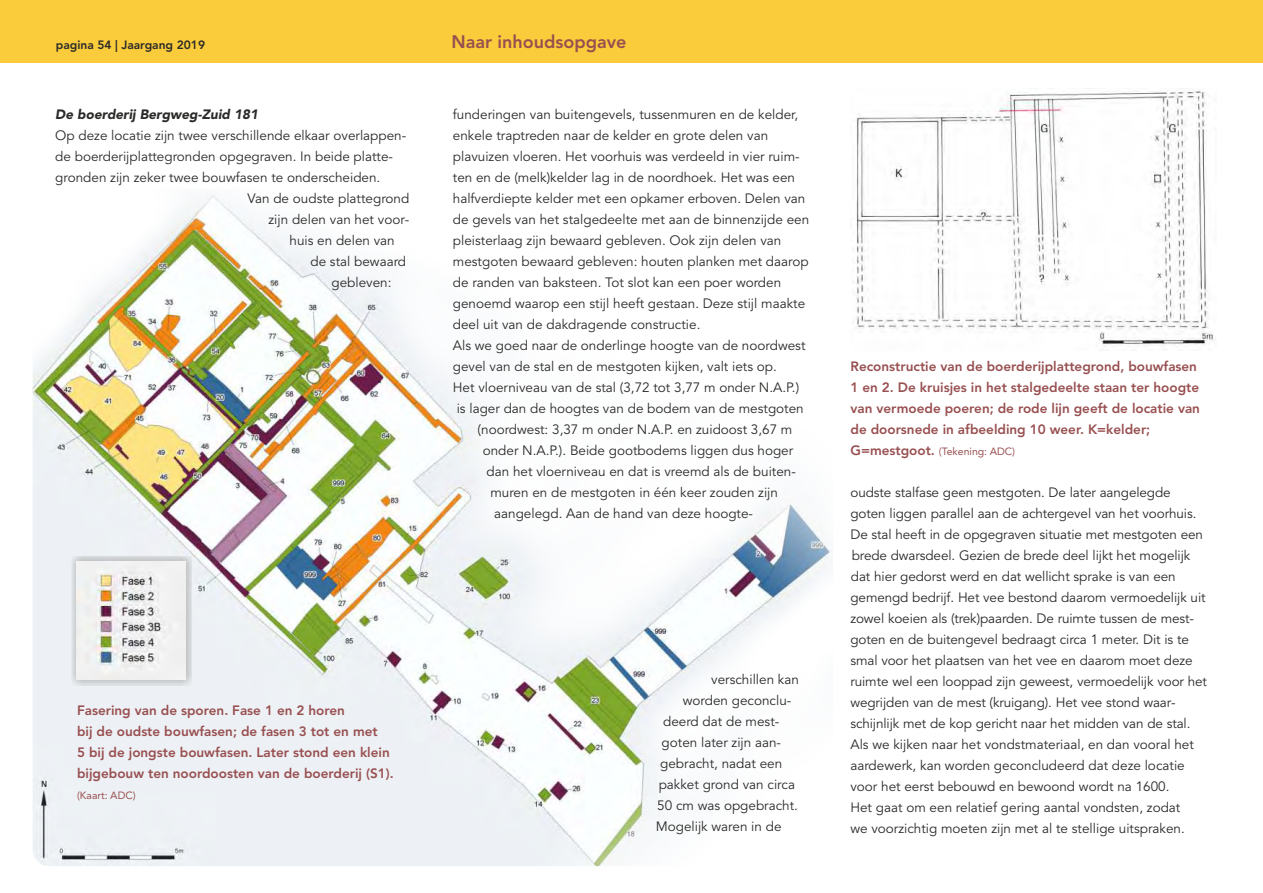
<style>
.page{position:relative;width:1263px;height:893px;background:#fff}
.page>*{position:absolute;margin:0;border:0;box-sizing:border-box;transform-origin:0 0}
.t1{font:800 18px "Avenir LT";color:#984f50}
.t2{font:13.5px/21px "Avenir LT";color:#2b2a29}
.t3{font:800 13.5px/21px "Avenir";color:#984f50}
.t4{font:italic 900 13.5px "Avenir LT Std";color:#2b2a29}
.t5{font:800 12px "Avenir";color:#2b2a29}
.t6{font:10.5px "Avenir";color:#984f50}
.s1{font-weight:800;font-size:13.5px}
</style>
<div class="page">
<div style="left:0;top:0;width:1263px;height:62px;background:#facc3b"></div>
<img style="left:33px;top:189px;width:800px;height:677px;border-radius:16px">
<div style="left:71px;top:556px;width:120px;height:129px;background:#b2b3b3;opacity:.98"></div>
<img style="left:77px;top:562px;width:109px;height:118px">
<img style="left:853px;top:90px;width:363px;height:257px">
<p class="t5" style="left:56px;top:40px;width:151px">pagina 54 | Jaargang 2019</p>
<p class="t4" style="left:55px;top:109px;width:204px">De boerderij Bergweg-Zuid 181</p>
<p class="t2" style="left:55px;top:127px;width:352px">Op deze locatie zijn twee verschillende elkaar overlappen-</p>
<p class="t2" style="left:55px;top:148px;width:339px">de boerderijplattegronden opgegraven. In beide platte-</p>
<p class="t2" style="left:55px;top:169px;width:327px">gronden zijn zeker twee bouwfasen te onderscheiden.</p>
<p class="t2" style="left:248px;top:190px;width:163px">Van de oudste plattegrond</p>
<p class="t2" style="left:269px;top:211px;width:142px">zijn delen van het voor-</p>
<p class="t2" style="left:289px;top:232px;width:107px">huis en delen van</p>
<p class="t2" style="left:310px;top:253px;width:97px">de stal bewaard</p>
<p class="t2" style="left:331px;top:274px;width:62px">gebleven:</p>
<p class="t3" style="left:77px;top:701px;width:318px">Fasering van de sporen. Fase 1 en 2 horen<br>bij de oudste bouwfasen; de fasen 3 tot en met<br>5 bij de jongste bouwfasen. Later stond een klein bijgebouw ten noordoosten van de boerderij (S1).</p>
<p class="t6" style="left:77px;top:791px;width:60px">(Kaart: ADC)</p>
<h1 class="t1" style="left:451px;top:35px;width:176px">Naar inhoudsopgave</h1>
<p class="t2" style="left:453px;top:105px;width:347px">funderingen van buitengevels, tussenmuren en de kelder,</p>
<p class="t2" style="left:453px;top:126px;width:317px">enkele traptreden naar de kelder en grote delen van</p>
<p class="t2" style="left:453px;top:147px;width:348px">plavuizen vloeren. Het voorhuis was verdeeld in vier ruim-</p>
<p class="t2" style="left:453px;top:168px;width:344px">ten en de (melk)kelder lag in de noordhoek. Het was een</p>
<p class="t2" style="left:453px;top:189px;width:354px">halfverdiepte kelder met een opkamer erboven. Delen van</p>
<p class="t2" style="left:453px;top:210px;width:358px">de gevels van het stalgedeelte met aan de binnenzijde een</p>
<p class="t2" style="left:453px;top:231px;width:330px">pleisterlaag zijn bewaard gebleven. Ook zijn delen van</p>
<p class="t2" style="left:453px;top:252px;width:357px">mestgoten bewaard gebleven: houten planken met daarop</p>
<p class="t2" style="left:453px;top:273px;width:330px">de randen van baksteen. Tot slot kan een poer worden</p>
<p class="t2" style="left:453px;top:294px;width:354px">genoemd waarop een stijl heeft gestaan. Deze stijl maakte</p>
<p class="t2" style="left:453px;top:315px;width:249px">deel uit van de dakdragende constructie.</p>
<p class="t2" style="left:453px;top:336px;width:354px">Als we goed naar de onderlinge hoogte van de noordwest</p>
<p class="t2" style="left:453px;top:357px;width:326px">gevel van de stal en de mestgoten kijken, valt iets op.</p>
<p class="t2" style="left:453px;top:378px;width:348px">Het vloerniveau van de stal (3,72 tot 3,77 m onder N.A.P.)</p>
<p class="t2" style="left:457px;top:399px;width:349px">is lager dan de hoogtes van de bodem van de mestgoten</p>
<p class="t2" style="left:478px;top:420px;width:316px">(noordwest: 3,37 m onder N.A.P. en zuidoost 3,67 m</p>
<p class="t2" style="left:483px;top:441px;width:312px">onder N.A.P.). Beide gootbodems liggen dus hoger</p>
<p class="t2" style="left:487px;top:462px;width:311px">dan het vloerniveau en dat is vreemd als de buiten-</p>
<p class="t2" style="left:490px;top:483px;width:289px">muren en de mestgoten in één keer zouden zijn</p>
<p class="t2" style="left:494px;top:504px;width:260px">aangelegd. Aan de hand van deze hoogte-</p>
<p class="t2" style="left:711px;top:671px;width:89px">verschillen kan</p>
<p class="t2" style="left:683px;top:692px;width:110px">worden geconclu-</p>
<p class="t2" style="left:663px;top:713px;width:118px">deerd dat de mest-</p>
<p class="t2" style="left:662px;top:734px;width:121px">goten later zijn aan-</p>
<p class="t2" style="left:660px;top:755px;width:124px">gebracht, nadat een</p>
<p class="t2" style="left:659px;top:776px;width:138px">pakket grond van circa</p>
<p class="t2" style="left:657px;top:797px;width:142px">50 cm was opgebracht.</p>
<p class="t2" style="left:656px;top:818px;width:127px">Mogelijk waren in de</p>
<p class="t3" style="left:850px;top:357px;width:351px">Reconstructie van de boerderijplattegrond, bouwfasen 1 en 2. De kruisjes in het stalgedeelte staan ter hoogte van vermoede poeren; de rode lijn geeft de locatie van de doorsnede in afbeelding 10 weer. K=kelder;</p>
<p class="t6" style="left:850px;top:447px;width:166px"><span class="s1">G=mestgoot.</span> (Tekening: ADC)</p>
<p class="t2" style="left:850px;top:483px;width:358px">oudste stalfase geen mestgoten. De later aangelegde goten liggen parallel aan de achtergevel van het voorhuis.<br>De stal heeft in de opgegraven situatie met mestgoten een brede dwarsdeel. Gezien de brede deel lijkt het mogelijk dat hier gedorst werd en dat wellicht sprake is van een gemengd bedrijf. Het vee bestond daarom vermoedelijk uit zowel koeien als (trek)paarden. De ruimte tussen de mest&shy;goten en de buitengevel bedraagt circa 1 meter. Dit is te smal voor het plaatsen van het vee en daarom moet deze ruimte wel een looppad zijn geweest, vermoedelijk voor het wegrijden van de mest (kruigang). Het vee stond waar&shy;schijnlijk met de kop gericht naar het midden van de stal.<br>Als we kijken naar het vondstmateriaal, en dan vooral het aardewerk, kan worden geconcludeerd dat deze locatie voor het eerst bebouwd en bewoond wordt na 1600.<br>Het gaat om een relatief gering aantal vondsten, zodat<br>we voorzichtig moeten zijn met al te stellige uitspraken.</p>
</div>
